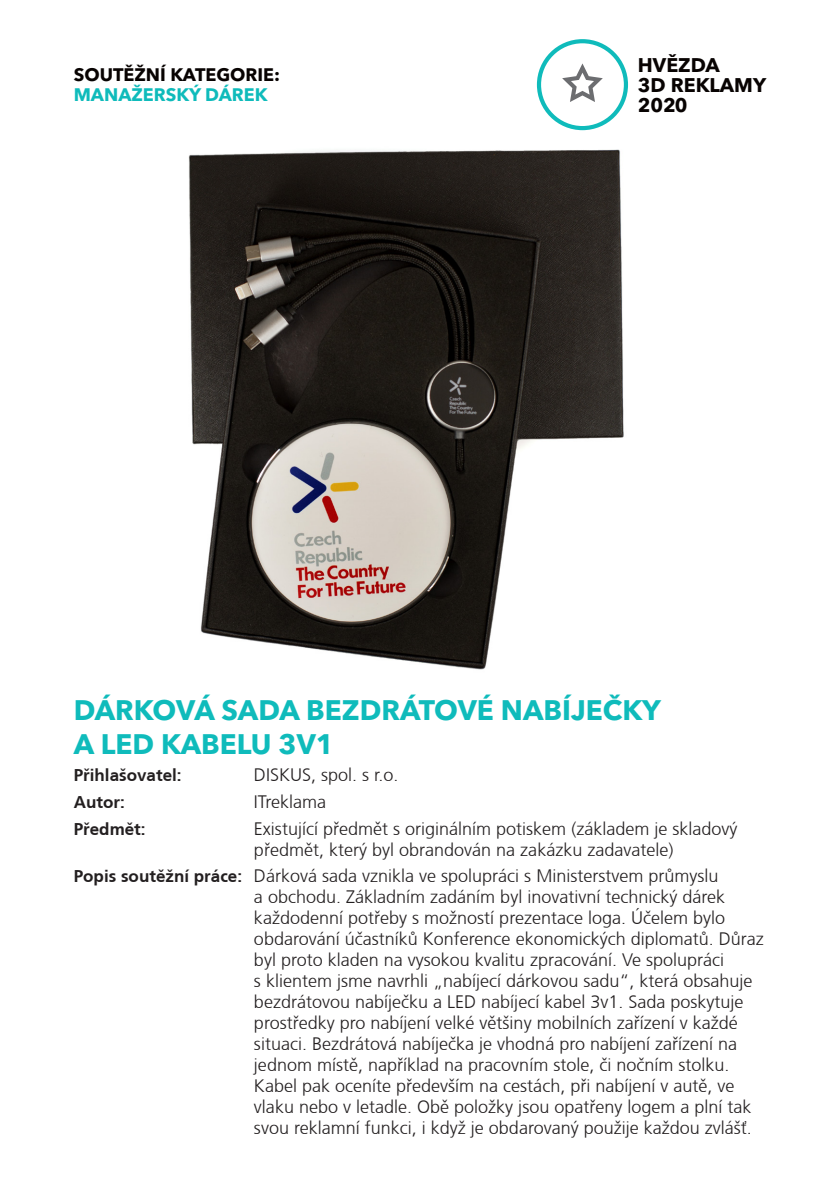
<style>
.page{position:relative;width:840px;height:1191px;background:#fff}
.page>*{position:absolute;margin:0;border:0;box-sizing:border-box;transform-origin:0 0}
.t1{font:700 28px/34px "Avenir Next LT Pro";color:#0fbbbb}
.t2{font:700 19.6px/19.6px "Avenir Next LT Pro";color:#080302}
.t3{font:300 18px/21px "Frutiger CE";color:#231f20}
.t4{font:700 18px "Avenir Next LT Pro";color:#080302}
.t5{font:700 18px "Avenir Next LT Pro";color:#0fbbbb}
.t6{font:700 17px "Frutiger CE";color:#231f20}
.s1{font-weight:700;font-size:17px}
</style>
<div class="page">
<svg style="left:536px;top:39px;width:91px;height:91px"></svg>
<img style="left:188px;top:149px;width:436px;height:521px">
<p class="t4" style="left:74px;top:64px;width:208px">SOUTĚŽNÍ KATEGORIE:</p>
<p class="t5" style="left:74px;top:84px;width:195px">MANAŽERSKÝ DÁREK</p>
<p class="t2" style="left:637px;top:55px;width:130px">HVĚZDA<br>3D REKLAMY<br>2020</p>
<h1 class="t1" style="left:74px;top:693px;width:588px">DÁRKOVÁ SADA BEZDRÁTOVÉ NABÍJEČKY<br>A LED KABELU 3V1</h1>
<p class="t6" style="left:74px;top:765px;width:109px">Přihlašovatel:</p>
<p class="t3" style="left:254px;top:764px;width:146px">DISKUS, spol. s r.o.</p>
<p class="t6" style="left:74px;top:791px;width:52px">Autor:</p>
<p class="t3" style="left:254px;top:791px;width:73px">ITreklama</p>
<p class="t6" style="left:74px;top:818px;width:73px">Předmět:</p>
<p class="t3" style="left:254px;top:817px;width:484px">Existující předmět s originálním potiskem (základem je skladový předmět, který byl obrandován na zakázku zadavatele)</p>
<p class="t3" style="left:254px;top:865px;width:511px;text-indent:-180px"><span class="s1">Popis soutěžní práce:</span> Dárková sada vznikla ve spolupráci s Ministerstvem průmyslu<br>a obchodu. Základním zadáním byl inovativní technický dárek každodenní potřeby s možností prezentace loga. Účelem bylo obdarování účastníků Konference ekonomických diplomatů. Důraz byl proto kladen na vysokou kvalitu zpracování. Ve spolupráci<br>s klientem jsme navrhli „nabíjecí dárkovou sadu“, která obsahuje bezdrátovou nabíječku a LED nabíjecí kabel 3v1. Sada poskytuje prostředky pro nabíjení velké většiny mobilních zařízení v každé situaci. Bezdrátová nabíječka je vhodná pro nabíjení zařízení na jednom místě, například na pracovním stole, či nočním stolku.<br>Kabel pak oceníte především na cestách, při nabíjení v autě, ve vlaku nebo v letadle. Obě položky jsou opatřeny logem a plní tak svou reklamní funkci, i když je obdarovaný použije každou zvlášť.</p>
</div>
